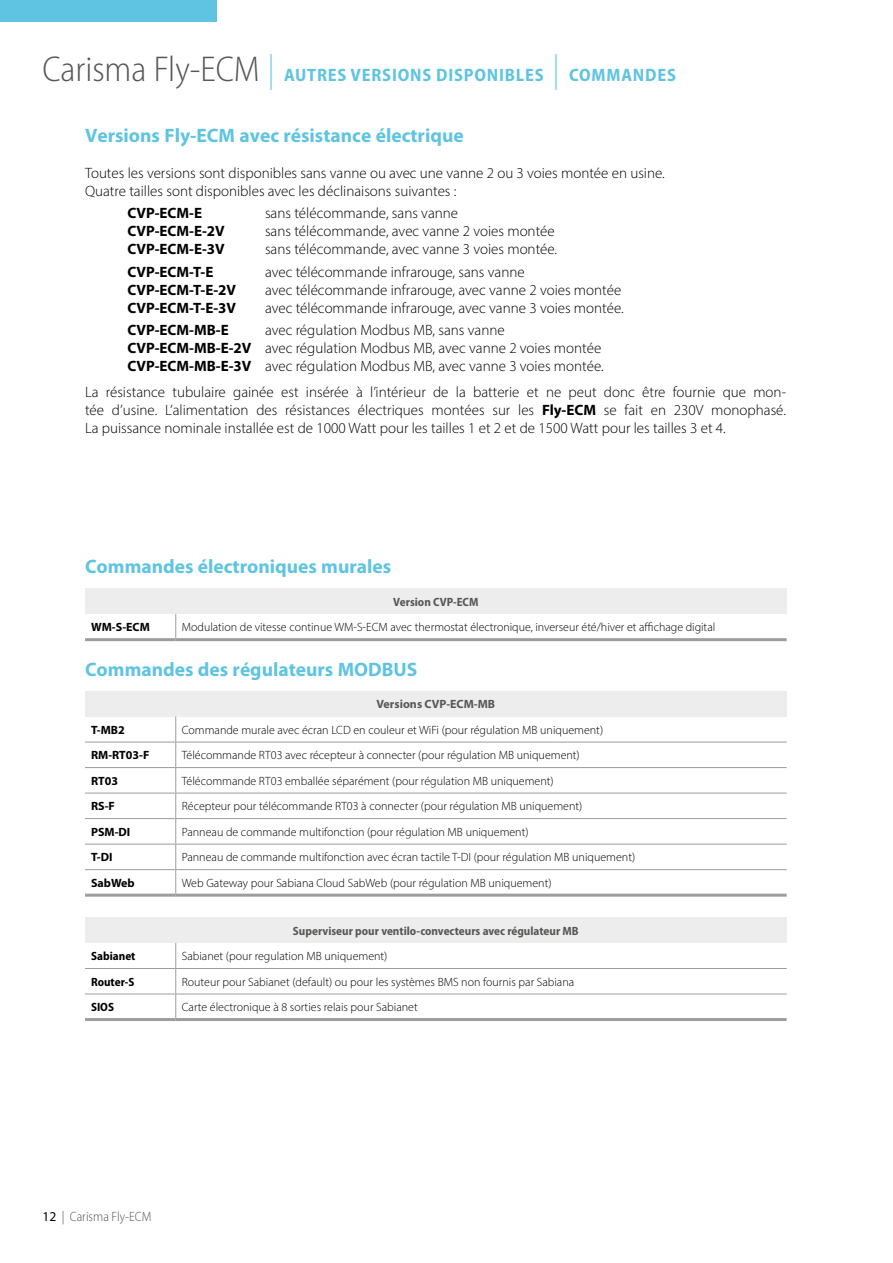
<style>
.page{position:relative;width:893px;height:1263px;background:#fff}
.page>*{position:absolute;margin:0;border:0;box-sizing:border-box;transform-origin:0 0}
.t1{font:300 semi-condensed 36px "Myriad Pro";color:#575756}
.t2{font:700 19.5px "Myriad Pro";color:#5fc4e1}
.t3{font:700 semi-condensed 18px "Myriad Pro";letter-spacing:.045em;color:#5fc4e1}
.t4{font:300 15px/18px "Myriad Pro";color:#000}
.t5{font:700 15px "Myriad Pro";color:#000}
.t6{font:300 semi-condensed 13.5px "Myriad Pro";color:#575756}
.t7{font:300 12px "Myriad Pro";color:#000}
.t8{font:700 semi-condensed 12px "Myriad Pro";color:#575756}
.t9{font:700 12px "Myriad Pro";color:#000}
.t10{font:700 semi-condensed 12px "Myriad Pro";color:#000}
.t11{font:700 12px "Myriad Pro";color:#575756}
.s1{font-weight:300;font-size:36px;color:#8bd1e8}
.s2{font-weight:700}
.s3{font-weight:400;font-stretch:normal;color:#000}
</style>
<div class="page">
<div style="left:85px;top:589px;width:702px;height:25px;background:#ededed"></div>
<svg style="left:175px;top:614px;width:1px;height:24px"></svg>
<hr style="left:85px;top:638px;width:91px;height:3px;background:#9d9d9c">
<hr style="left:176px;top:638px;width:611px;height:3px;background:#9d9d9c">
<div style="left:85px;top:691px;width:702px;height:25px;background:#ededed"></div>
<hr style="left:85px;top:742px;width:91px;height:1px;background:#9d9d9c">
<hr style="left:176px;top:742px;width:611px;height:1px;background:#9d9d9c">
<hr style="left:85px;top:767px;width:91px;height:1px;background:#9d9d9c">
<hr style="left:176px;top:767px;width:611px;height:1px;background:#9d9d9c">
<hr style="left:85px;top:793px;width:91px;height:1px;background:#9d9d9c">
<hr style="left:176px;top:793px;width:611px;height:1px;background:#9d9d9c">
<hr style="left:85px;top:818px;width:91px;height:1px;background:#9d9d9c">
<hr style="left:176px;top:818px;width:611px;height:1px;background:#9d9d9c">
<svg style="left:175px;top:716px;width:1px;height:178px"></svg>
<hr style="left:85px;top:894px;width:91px;height:3px;background:#9d9d9c">
<hr style="left:176px;top:894px;width:611px;height:3px;background:#9d9d9c">
<hr style="left:85px;top:844px;width:91px;height:1px;background:#9d9d9c">
<hr style="left:176px;top:844px;width:611px;height:1px;background:#9d9d9c">
<hr style="left:85px;top:869px;width:91px;height:1px;background:#9d9d9c">
<hr style="left:176px;top:869px;width:611px;height:1px;background:#9d9d9c">
<div style="left:85px;top:917px;width:702px;height:26px;background:#ededed"></div>
<hr style="left:85px;top:968px;width:91px;height:1px;background:#9d9d9c">
<hr style="left:176px;top:968px;width:611px;height:1px;background:#9d9d9c">
<hr style="left:85px;top:994px;width:91px;height:1px;background:#9d9d9c">
<hr style="left:176px;top:994px;width:611px;height:1px;background:#9d9d9c">
<svg style="left:175px;top:943px;width:1px;height:75px"></svg>
<hr style="left:85px;top:1018px;width:91px;height:3px;background:#9d9d9c">
<hr style="left:176px;top:1018px;width:611px;height:3px;background:#9d9d9c">
<div style="left:0;top:0;width:217px;height:21px;background:#5fc4e1"></div>
<h1 class="t1" style="left:43px;top:47px;width:219px">Carisma Fly-ECM</h1>
<p class="t3" style="left:267px;top:63px;width:410px"><span class="s1">|</span> AUTRES VERSIONS DISPONIBLES <span class="s1">|</span> COMMANDES</p>
<h2 class="t2" style="left:85px;top:123px;width:380px">Versions Fly-ECM avec résistance électrique</h2>
<p class="t4" style="left:85px;top:164px;width:581px">Toutes les versions sont disponibles sans vanne ou avec une vanne 2 ou 3 voies montée en usine.<br>Quatre tailles sont disponibles avec les déclinaisons suivantes :</p>
<p class="t5" style="left:128px;top:204px;width:76px">CVP-ECM-E</p>
<p class="t4" style="left:265px;top:204px;width:195px">sans télécommande, sans vanne</p>
<p class="t5" style="left:128px;top:222px;width:99px">CVP-ECM-E-2V</p>
<p class="t4" style="left:265px;top:222px;width:291px">sans télécommande, avec vanne 2 voies montée</p>
<p class="t5" style="left:128px;top:240px;width:99px">CVP-ECM-E-3V</p>
<p class="t4" style="left:265px;top:240px;width:294px">sans télécommande, avec vanne 3 voies montée.</p>
<p class="t5" style="left:128px;top:262px;width:87px">CVP-ECM-T-E</p>
<p class="t4" style="left:265px;top:263px;width:261px">avec télécommande infrarouge, sans vanne</p>
<p class="t5" style="left:128px;top:280px;width:110px">CVP-ECM-T-E-2V</p>
<p class="t4" style="left:265px;top:281px;width:358px">avec télécommande infrarouge, avec vanne 2 voies montée</p>
<p class="t5" style="left:128px;top:298px;width:110px">CVP-ECM-T-E-3V</p>
<p class="t4" style="left:265px;top:299px;width:360px">avec télécommande infrarouge, avec vanne 3 voies montée.</p>
<p class="t5" style="left:128px;top:320px;width:103px">CVP-ECM-MB-E</p>
<p class="t4" style="left:128px;top:321px;width:478px;text-indent:137px">avec régulation Modbus MB, sans vanne<br><span class="s2">CVP-ECM-MB-E-2V</span> avec régulation Modbus MB, avec vanne 2 voies montée<br><span class="s2">CVP-ECM-MB-E-3V</span> avec régulation Modbus MB, avec vanne 3 voies montée.</p>
<p class="t4" style="left:85px;top:383px;width:703px;text-align:justify">La résistance tubulaire gainée est insérée à l’intérieur de la batterie et ne peut donc être fournie que mon&shy;tée d’usine. L’alimentation des résistances électriques montées sur les <span class="s2">Fly-ECM</span> se fait en 230V monophasé.<br>La puissance nominale installée est de 1000 Watt pour les tailles 1 et 2 et de 1500 Watt pour les tailles 3 et 4.</p>
<h2 class="t2" style="left:85px;top:554px;width:308px">Commandes électroniques murales</h2>
<p class="t8" style="left:393px;top:594px;width:87px">Version CVP-ECM</p>
<p class="t9" style="left:91px;top:619px;width:60px">WM-S-ECM</p>
<p class="t7" style="left:182px;top:620px;width:535px">Modulation de vitesse continue WM-S-ECM avec thermostat électronique, inverseur été/hiver et affichage digital</p>
<h2 class="t2" style="left:85px;top:657px;width:334px">Commandes des régulateurs MODBUS</h2>
<p class="t11" style="left:376px;top:696px;width:120px">Versions CVP-ECM-MB</p>
<p class="t9" style="left:91px;top:722px;width:35px">T-MB2</p>
<p class="t7" style="left:182px;top:722px;width:423px">Commande murale avec écran LCD en couleur et WiFi (pour régulation MB uniquement)</p>
<p class="t9" style="left:91px;top:747px;width:60px">RM-RT03-F</p>
<p class="t7" style="left:182px;top:748px;width:400px">Télécommande RT03 avec récepteur à connecter (pour régulation MB uniquement)</p>
<p class="t9" style="left:91px;top:773px;width:29px">RT03</p>
<p class="t7" style="left:182px;top:774px;width:373px">Télécommande RT03 emballée séparément (pour régulation MB uniquement)</p>
<p class="t9" style="left:91px;top:798px;width:25px">RS-F</p>
<p class="t7" style="left:182px;top:799px;width:402px">Récepteur pour télécommande RT03 à connecter (pour régulation MB uniquement)</p>
<p class="t9" style="left:91px;top:824px;width:41px">PSM-DI</p>
<p class="t7" style="left:182px;top:825px;width:348px">Panneau de commande multifonction (pour régulation MB uniquement)</p>
<p class="t9" style="left:91px;top:849px;width:23px">T-DI</p>
<p class="t7" style="left:182px;top:850px;width:455px">Panneau de commande multifonction avec écran tactile T-DI (pour régulation MB uniquement)</p>
<p class="t9" style="left:91px;top:875px;width:45px">SabWeb</p>
<p class="t7" style="left:182px;top:876px;width:371px">Web Gateway pour Sabiana Cloud SabWeb (pour régulation MB uniquement)</p>
<p class="t8" style="left:293px;top:923px;width:287px">Superviseur pour ventilo-convecteurs avec régulateur MB</p>
<p class="t10" style="left:91px;top:948px;width:46px">Sabianet</p>
<p class="t7" style="left:182px;top:949px;width:207px">Sabianet (pour regulation MB uniquement)</p>
<p class="t10" style="left:91px;top:974px;width:45px">Router-S</p>
<p class="t7" style="left:182px;top:974px;width:394px">Routeur pour Sabianet (default) ou pour les systèmes BMS non fournis par Sabiana</p>
<p class="t10" style="left:91px;top:999px;width:24px">SIOS</p>
<p class="t7" style="left:182px;top:1000px;width:237px">Carte électronique à 8 sorties relais pour Sabianet</p>
<p class="t6" style="left:43px;top:1208px;width:110px"><span class="s3">12</span> | Carisma Fly-ECM</p>
</div>
